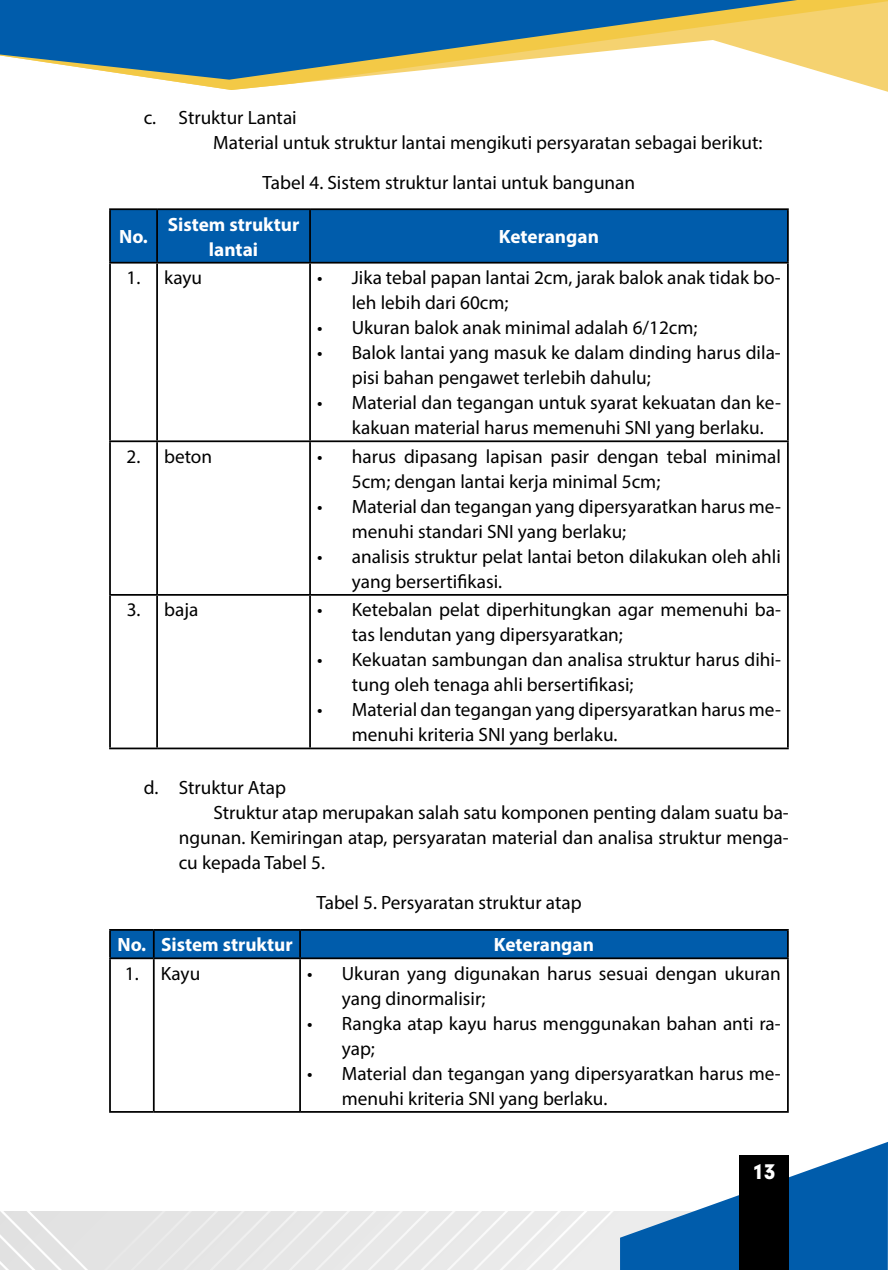
<style>
.page{position:relative;width:888px;height:1270px;background:#fff}
.page>*{position:absolute;margin:0;border:0;box-sizing:border-box;transform-origin:0 0}
.t1{font:19.25px/25px "Myriad Pro";color:#000}
.t2{font:700 19.25px/25px "Myriad Pro";color:#fff;text-align:center}
.t3{font:900 19.25px "Geometrix";color:#fff}
</style>
<div class="page">
<img style="left:0;top:1211px;width:620px;height:59px">
<svg style="left:620px;top:1142px;width:268px;height:128px"></svg>
<svg style="left:165px;top:0;width:723px;height:90px"></svg>
<svg style="left:0;top:0;width:797px;height:80px;fill:#005cab"></svg>
<div style="left:739px;top:1156px;width:50px;height:114px;background:#000"></div>
<div style="left:111px;top:210px;width:676px;height:52px;background:#005cab"></div>
<svg style="left:111px;top:442px;width:676px;height:306px"></svg>
<hr style="left:109px;top:208px;width:48px;height:2px;background:#000">
<hr style="left:109px;top:210px;width:2px;height:52px;background:#000">
<hr style="left:157px;top:208px;width:153px;height:2px;background:#000">
<hr style="left:156px;top:210px;width:2px;height:52px;background:#000">
<hr style="left:310px;top:208px;width:479px;height:2px;background:#000">
<hr style="left:309px;top:210px;width:2px;height:52px;background:#000">
<hr style="left:787px;top:210px;width:2px;height:52px;background:#000">
<hr style="left:109px;top:262px;width:48px;height:2px;background:#000">
<hr style="left:109px;top:264px;width:2px;height:176px;background:#000">
<hr style="left:157px;top:262px;width:153px;height:2px;background:#000">
<hr style="left:156px;top:264px;width:2px;height:176px;background:#000">
<hr style="left:310px;top:262px;width:479px;height:2px;background:#000">
<hr style="left:309px;top:264px;width:2px;height:176px;background:#000">
<hr style="left:787px;top:264px;width:2px;height:176px;background:#000">
<hr style="left:109px;top:440px;width:48px;height:2px;background:#000">
<hr style="left:109px;top:442px;width:2px;height:152px;background:#000">
<hr style="left:157px;top:440px;width:153px;height:2px;background:#000">
<hr style="left:156px;top:442px;width:2px;height:152px;background:#000">
<hr style="left:310px;top:440px;width:479px;height:2px;background:#000">
<hr style="left:309px;top:442px;width:2px;height:152px;background:#000">
<hr style="left:787px;top:442px;width:2px;height:152px;background:#000">
<hr style="left:109px;top:594px;width:48px;height:2px;background:#000">
<hr style="left:109px;top:596px;width:2px;height:152px;background:#000">
<hr style="left:157px;top:594px;width:153px;height:2px;background:#000">
<hr style="left:156px;top:596px;width:2px;height:152px;background:#000">
<hr style="left:310px;top:594px;width:479px;height:2px;background:#000">
<hr style="left:309px;top:596px;width:2px;height:152px;background:#000">
<hr style="left:787px;top:596px;width:2px;height:152px;background:#000">
<hr style="left:109px;top:748px;width:48px;height:1px;background:#000">
<hr style="left:157px;top:748px;width:153px;height:1px;background:#000">
<hr style="left:310px;top:748px;width:479px;height:1px;background:#000">
<div style="left:111px;top:931px;width:676px;height:26px;background:#005cab"></div>
<svg style="left:111px;top:959px;width:676px;height:152px"></svg>
<hr style="left:109px;top:929px;width:45px;height:2px;background:#000">
<hr style="left:109px;top:931px;width:2px;height:26px;background:#000">
<hr style="left:154px;top:929px;width:146px;height:2px;background:#000">
<hr style="left:153px;top:931px;width:2px;height:26px;background:#000">
<hr style="left:300px;top:929px;width:489px;height:2px;background:#000">
<hr style="left:299px;top:931px;width:2px;height:26px;background:#000">
<hr style="left:787px;top:931px;width:2px;height:26px;background:#000">
<hr style="left:109px;top:957px;width:45px;height:2px;background:#000">
<hr style="left:109px;top:959px;width:2px;height:152px;background:#000">
<hr style="left:154px;top:957px;width:146px;height:2px;background:#000">
<hr style="left:153px;top:959px;width:2px;height:152px;background:#000">
<hr style="left:300px;top:957px;width:489px;height:2px;background:#000">
<hr style="left:299px;top:959px;width:2px;height:152px;background:#000">
<hr style="left:787px;top:959px;width:2px;height:152px;background:#000">
<hr style="left:109px;top:1111px;width:45px;height:2px;background:#000">
<hr style="left:154px;top:1111px;width:146px;height:2px;background:#000">
<hr style="left:300px;top:1111px;width:489px;height:2px;background:#000">
<p class="t1" style="left:213px;top:104px;width:551px;text-indent:-69px">c. Struktur Lantai<br>Material untuk struktur lantai mengikuti persyaratan sebagai berikut:</p>
<p class="t1" style="left:263px;top:169px;width:374px">Tabel 4. Sistem struktur lantai untuk bangunan</p>
<p class="t2" style="left:119px;top:224px;width:30px">No.</p>
<p class="t2" style="left:168px;top:211px;width:133px">Sistem struktur lantai</p>
<p class="t2" style="left:499px;top:224px;width:102px">Keterangan</p>
<p class="t1" style="left:127px;top:265px;width:77px">1. kayu</p>
<p class="t1" style="left:352px;top:265px;width:431px;text-indent:-35px">• Jika tebal papan lantai 2cm, jarak balok anak tidak bo&shy;leh lebih dari 60cm;</p>
<p class="t1" style="left:317px;top:315px;width:382px">• Ukuran balok anak minimal adalah 6/12cm;</p>
<p class="t1" style="left:352px;top:340px;width:431px;text-indent:-35px">• Balok lantai yang masuk ke dalam dinding harus dila&shy;pisi bahan pengawet terlebih dahulu;</p>
<p class="t1" style="left:352px;top:390px;width:431px;text-indent:-35px">• Material dan tegangan untuk syarat kekuatan dan ke&shy;kakuan material harus memenuhi SNI yang berlaku.</p>
<p class="t1" style="left:127px;top:443px;width:87px">2. beton</p>
<p class="t1" style="left:352px;top:443px;width:431px;text-indent:-35px">• harus dipasang lapisan pasir dengan tebal minimal<br>5cm; dengan lantai kerja minimal 5cm;</p>
<p class="t1" style="left:352px;top:493px;width:431px;text-indent:-35px">• Material dan tegangan yang dipersyaratkan harus me&shy;menuhi standari SNI yang berlaku;</p>
<p class="t1" style="left:352px;top:544px;width:431px;text-indent:-35px">• analisis struktur pelat lantai beton dilakukan oleh ahli yang bersertifikasi.</p>
<p class="t1" style="left:127px;top:597px;width:73px">3. baja</p>
<p class="t1" style="left:352px;top:597px;width:431px;text-indent:-35px">• Ketebalan pelat diperhitungkan agar memenuhi ba&shy;tas lendutan yang dipersyaratkan;</p>
<p class="t1" style="left:352px;top:647px;width:431px;text-indent:-35px">• Kekuatan sambungan dan analisa struktur harus dihi&shy;tung oleh tenaga ahli bersertifikasi;</p>
<p class="t1" style="left:352px;top:697px;width:431px;text-indent:-35px">• Material dan tegangan yang dipersyaratkan harus me&shy;menuhi kriteria SNI yang berlaku.</p>
<p class="t1" style="left:144px;top:775px;width:144px">d. Struktur Atap</p>
<p class="t1" style="left:213px;top:800px;width:577px">Struktur atap merupakan salah satu komponen penting dalam suatu ba-</p>
<p class="t1" style="left:179px;top:825px;width:612px">ngunan. Kemiringan atap, persyaratan material dan analisa struktur menga-</p>
<p class="t1" style="left:179px;top:850px;width:148px">cu kepada Tabel 5.</p>
<p class="t1" style="left:316px;top:890px;width:267px">Tabel 5. Persyaratan struktur atap</p>
<p class="t2" style="left:118px;top:932px;width:177px">No. Sistem struktur</p>
<p class="t2" style="left:494px;top:932px;width:102px">Keterangan</p>
<p class="t1" style="left:125px;top:960px;width:77px">1. Kayu</p>
<p class="t1" style="left:342px;top:960px;width:441px;text-indent:-35px">• Ukuran yang digunakan harus sesuai dengan ukuran yang dinormalisir;</p>
<p class="t1" style="left:342px;top:1010px;width:441px;text-indent:-35px">• Rangka atap kayu harus menggunakan bahan anti ra&shy;yap;</p>
<p class="t1" style="left:342px;top:1061px;width:441px;text-indent:-35px">• Material dan tegangan yang dipersyaratkan harus me&shy;menuhi kriteria SNI yang berlaku.</p>
<p class="t3" style="left:752px;top:1159px;width:25px">13</p>
</div>
